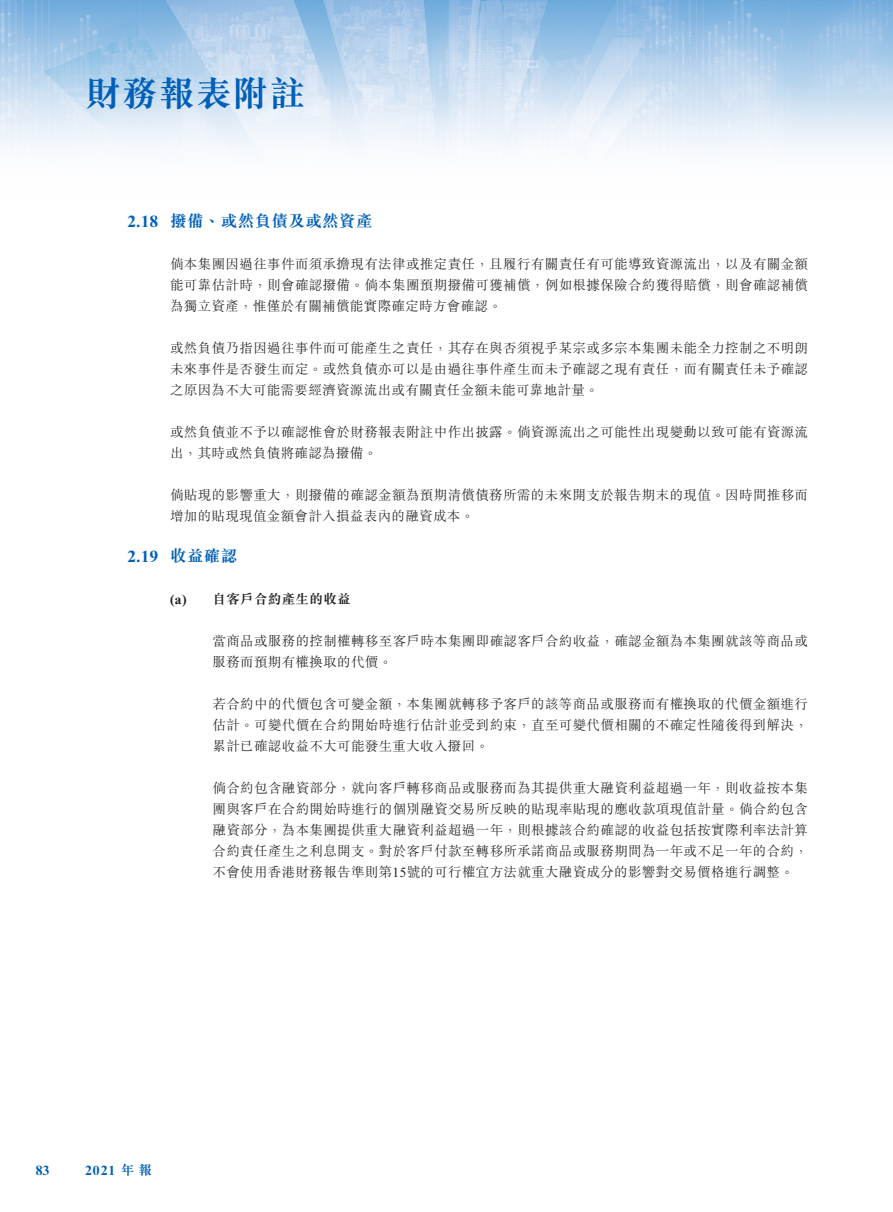
<style>
.page{position:relative;width:893px;height:1212px;background:#fff}
.page>*{position:absolute;margin:0;border:0;box-sizing:border-box;transform-origin:0 0}
.t1{font:700 36px "M Sung HK";letter-spacing:.025em;color:#005fb9}
.t2{font:700 16.5px "M Sung HK";letter-spacing:.025em;color:#005fb9}
.t3{font:700 16.5px "Times New Roman MT Std";color:#005fb9}
.t4{font:300 13.5px/21px "M Sung HK";letter-spacing:.025em;color:#231f20;text-align:justify}
.t5{font:700 13.5px "M Sung HK";letter-spacing:.025em;color:#231f20}
.t6{font:700 13.5px "Times New Roman MT Std";letter-spacing:.08em;color:#005fb9}
.t7{font:700 13.5px "Times New Roman MT Std";color:#231f20}
.s1{font-family:"Times New Roman MT Std";font-weight:400}
.s2{font-family:"M Sung HK"}
</style>
<div class="page">
<img style="left:0;top:0;width:893px;height:151px">
<h1 class="t1" style="left:85px;top:75px;width:222px">財務報表附註</h1>
<p class="t3" style="left:128px;top:212px;width:32px">2.18</p>
<p class="t3" style="left:128px;top:546px;width:32px">2.19</p>
<p class="t2" style="left:170px;top:213px;width:204px">撥備、或然負債及或然資產</p>
<p class="t4" style="left:170px;top:253px;width:640px">倘本集團因過往事件而須承擔現有法律或推定責任，且履行有關責任有可能導致資源流出，以及有關金額能可靠估計時，則會確認撥備。倘本集團預期撥備可獲補償，例如根據保險合約獲得賠償，則會確認補償為獨立資產，惟僅於有關補償能實際確定時方會確認。</p>
<p class="t4" style="left:170px;top:337px;width:640px">或然負債乃指因過往事件而可能產生之責任，其存在與否須視乎某宗或多宗本集團未能全力控制之不明朗未來事件是否發生而定。或然負債亦可以是由過往事件產生而未予確認之現有責任，而有關責任未予確認之原因為不大可能需要經濟資源流出或有關責任金額未能可靠地計量。</p>
<p class="t4" style="left:170px;top:421px;width:640px">或然負債並不予以確認惟會於財務報表附註中作出披露。倘資源流出之可能性出現變動以致可能有資源流出，其時或然負債將確認為撥備。</p>
<p class="t4" style="left:170px;top:484px;width:640px">倘貼現的影響重大，則撥備的確認金額為預期清償債務所需的未來開支於報告期末的現值。因時間推移而增加的貼現現值金額會計入損益表內的融資成本。</p>
<p class="t2" style="left:170px;top:547px;width:69px">收益確認</p>
<p class="t7" style="left:170px;top:591px;width:18px">a( )</p>
<p class="t5" style="left:213px;top:592px;width:140px">自客戶合約產生的收益</p>
<p class="t4" style="left:213px;top:630px;width:597px">當商品或服務的控制權轉移至客戶時本集團即確認客戶合約收益，確認金額為本集團就該等商品或服務而預期有權換取的代價。</p>
<p class="t4" style="left:213px;top:693px;width:597px">若合約中的代價包含可變金額，本集團就轉移予客戶的該等商品或服務而有權換取的代價金額進行估計。可變代價在合約開始時進行估計並受到約束，直至可變代價相關的不確定性隨後得到解決，累計已確認收益不大可能發生重大收入撥回。</p>
<p class="t4" style="left:213px;top:777px;width:597px">倘合約包含融資部分，就向客戶轉移商品或服務而為其提供重大融資利益超過一年，則收益按本集團與客戶在合約開始時進行的個別融資交易所反映的貼現率貼現的應收款項現值計量。倘合約包含融資部分，為本集團提供重大融資利益超過一年，則根據該合約確認的收益包括按實際利率法計算合約責任產生之利息開支。對於客戶付款至轉移所承諾商品或服務期間為一年或不足一年的合約，不會使用香港財務報告準則第<span class="s1">15</span>號的可行權宜方法就重大融資成分的影響對交易價格進行調整。</p>
<p class="t6" style="left:36px;top:1162px;width:15px">83</p>
<p class="t6" style="left:85px;top:1162px;width:68px">2021 <span class="s2">年報</span></p>
</div>
